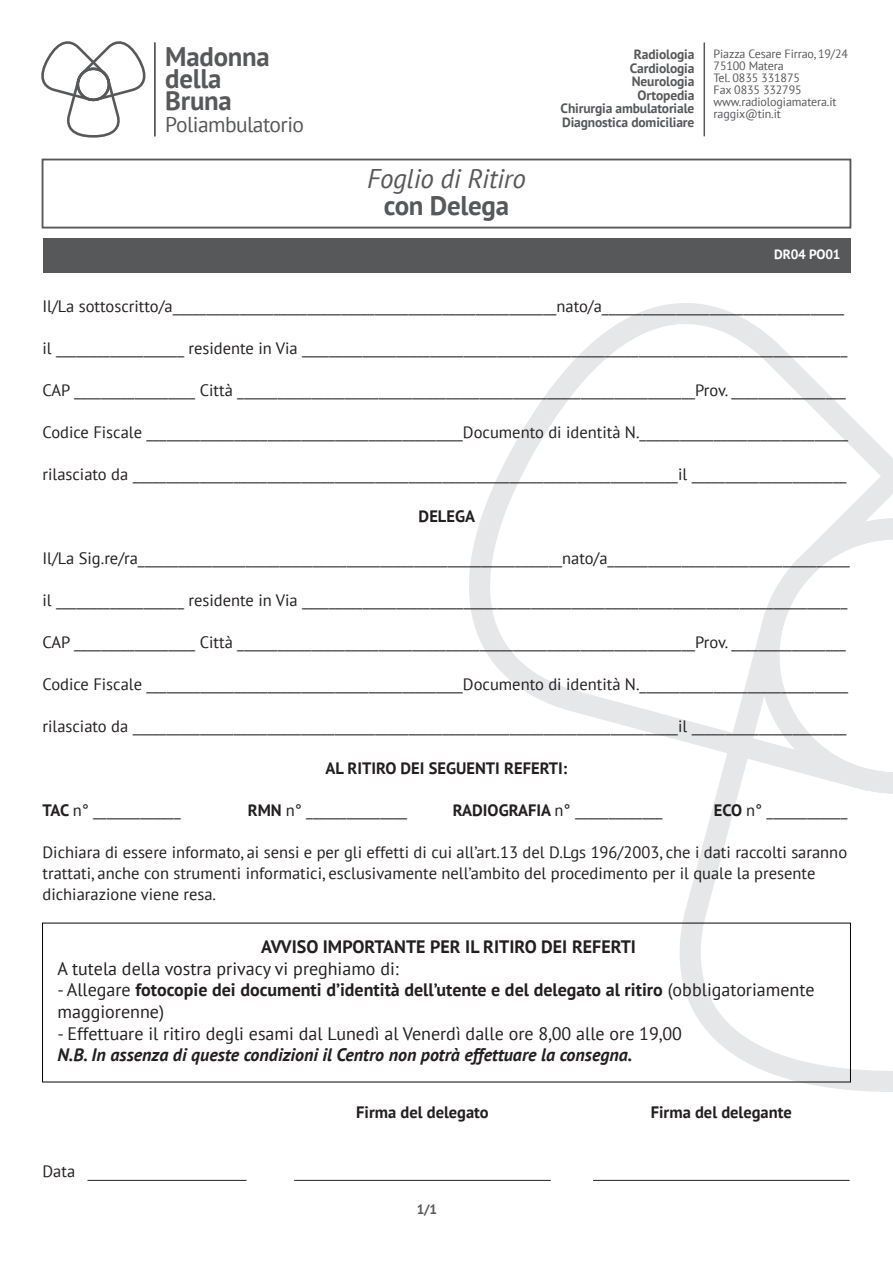
<style>
.page{position:relative;width:893px;height:1263px;background:#fff}
.page>*{position:absolute;margin:0;border:0;box-sizing:border-box;transform-origin:0 0}
.t1{font:italic 27px "PT Sans";letter-spacing:-.01em;color:#57585a}
.t2{font:700 27px "PT Sans";letter-spacing:-.01em;color:#57585a}
.t3{font:700 26.85px/22.4px "PT Sans";letter-spacing:-.01em;color:#57585a}
.t4{font:21.45px "PT Sans";letter-spacing:-.025em;color:#57585a}
.t5{font:700 18px/21.6px "PT Sans";color:#231f20}
.t6{font:18px "PT Sans";color:#231f20}
.t7{font:italic 700 18px "PT Sans";color:#231f20}
.t8{font:16.5px/21px "PT Sans";color:#231f20}
.t9{font:700 16.5px "PT Sans";color:#231f20}
.t10{font:700 13.5px/13.5px "PT Sans";letter-spacing:-.01em;color:#57585a;text-align:right}
.t11{font:700 13.5px "PT Sans";letter-spacing:-.01em;color:#fff}
.t12{font:12px/12px "PT Sans";letter-spacing:-.01em;color:#57585a}
.s1{font-weight:700}
.s2{font-weight:400}
</style>
<div class="page">
<svg style="left:469px;top:303px;width:287px;height:436px"></svg>
<svg style="left:756px;top:326px;width:136px;height:182px"></svg>
<svg style="left:674px;top:508px;width:218px;height:584px"></svg>
<svg style="left:758px;top:518px;width:134px;height:275px"></svg>
<div style="left:42px;top:159px;width:809px;height:69px;border:1px solid #57585a"></div>
<div style="left:43px;top:238px;width:807px;height:35px;background:#57585a"></div>
<svg style="left:41px;top:41px;width:105px;height:97px"></svg>
<div style="left:77px;top:68px;width:33px;height:33px;border:3px solid #57585a;border-radius:50%"></div>
<hr style="left:154px;top:43px;width:1px;height:93px;background:#57585a">
<hr style="left:704px;top:43px;width:1px;height:93px;background:#57585a">
<hr style="left:88px;top:1180px;width:159px;height:1px;background:#231f20">
<hr style="left:294px;top:1180px;width:257px;height:1px;background:#231f20">
<hr style="left:593px;top:1180px;width:257px;height:1px;background:#231f20">
<h2 class="t3" style="left:165px;top:46px;width:106px">Madonna della<br>Bruna</h2>
<h3 class="t4" style="left:165px;top:113px;width:140px">Poliambulatorio</h3>
<h1 class="t1" style="left:367px;top:164px;width:160px">Foglio di Ritiro</h1>
<h1 class="t2" style="left:384px;top:191px;width:127px">con Delega</h1>
<p class="t10" style="left:561px;top:48px;width:135px">Radiologia<br>Cardiologia<br>Neurologia<br>Ortopedia<br>Chirurgia ambulatoriale<br>Diagnostica domiciliare</p>
<p class="t12" style="left:714px;top:49px;width:136px">Piazza Cesare Firrao, 19/24<br>75100 Matera<br>Tel. 0835 331875<br>Fax 0835 332795 www.radiologiamatera.it raggix@tin.it</p>
<p class="t11" style="left:774px;top:247px;width:68px">DR04 PO01</p>
<p class="t8" style="left:43px;top:296px;width:803px">Il/La sottoscritto/a_________________________________________________________nato/a____________________________________</p>
<p class="t8" style="left:43px;top:338px;width:806px">il ___________________ residente in Via _________________________________________________________________________________</p>
<p class="t8" style="left:43px;top:380px;width:805px">CAP __________________ Città ____________________________________________________________________Prov. _________________</p>
<p class="t8" style="left:43px;top:422px;width:807px">Codice Fiscale _______________________________________________Documento di identità N._______________________________</p>
<p class="t8" style="left:43px;top:464px;width:805px">rilasciato da _________________________________________________________________________________il _______________________</p>
<p class="t9" style="left:419px;top:507px;width:58px">DELEGA</p>
<p class="t8" style="left:43px;top:548px;width:809px">Il/La Sig.re/ra_______________________________________________________________nato/a____________________________________</p>
<p class="t8" style="left:43px;top:590px;width:806px">il ___________________ residente in Via _________________________________________________________________________________</p>
<p class="t8" style="left:43px;top:632px;width:805px">CAP __________________ Città ____________________________________________________________________Prov. _________________</p>
<p class="t8" style="left:43px;top:674px;width:807px">Codice Fiscale _______________________________________________Documento di identità N._______________________________</p>
<p class="t8" style="left:43px;top:716px;width:805px">rilasciato da _________________________________________________________________________________il _______________________</p>
<p class="t9" style="left:326px;top:759px;width:243px">AL RITIRO DEI SEGUENTI REFERTI:</p>
<p class="t8" style="left:43px;top:800px;width:140px"><span class="s1">TAC</span> n° _____________</p>
<p class="t8" style="left:248px;top:800px;width:161px"><span class="s1">RMN</span> n° _______________</p>
<p class="t8" style="left:453px;top:800px;width:211px"><span class="s1">RADIOGRAFIA</span> n° _____________</p>
<p class="t8" style="left:714px;top:800px;width:135px"><span class="s1">ECO</span> n° ____________</p>
<p class="t8" style="left:43px;top:842px;width:806px">Dichiara di essere informato, ai sensi e per gli effetti di cui all’art.13 del D.Lgs 196/2003, che i dati raccolti saranno trattati, anche con strumenti informatici, esclusivamente nell’ambito del procedimento per il quale la presente dichiarazione viene resa.</p>
<p class="t5" style="left:261px;top:937px;width:376px">AVVISO IMPORTANTE PER IL RITIRO DEI REFERTI</p>
<p class="t6" style="left:58px;top:959px;width:343px">A tutela della vostra privacy vi preghiamo di:</p>
<p class="t5" style="left:58px;top:980px;width:758px"><span class="s2">- Allegare</span> fotocopie dei documenti d’identità dell’utente e del delegato al ritiro <span class="s2">(obbligatoriamente maggiorenne)</span></p>
<p class="t6" style="left:58px;top:1023px;width:626px">- Effettuare il ritiro degli esami dal Lunedì al Venerdì dalle ore 8,00 alle ore 19,00</p>
<p class="t7" style="left:58px;top:1045px;width:576px">N.B. In assenza di queste condizioni il Centro non potrà effettuare la consegna.</p>
<p class="t8" style="left:43px;top:1161px;width:34px">Data</p>
<p class="t9" style="left:356px;top:1103px;width:134px">Firma del delegato</p>
<p class="t9" style="left:651px;top:1103px;width:143px">Firma del delegante</p>
<p class="t10" style="left:417px;top:1203px;width:22px">1/1</p>
</div>
